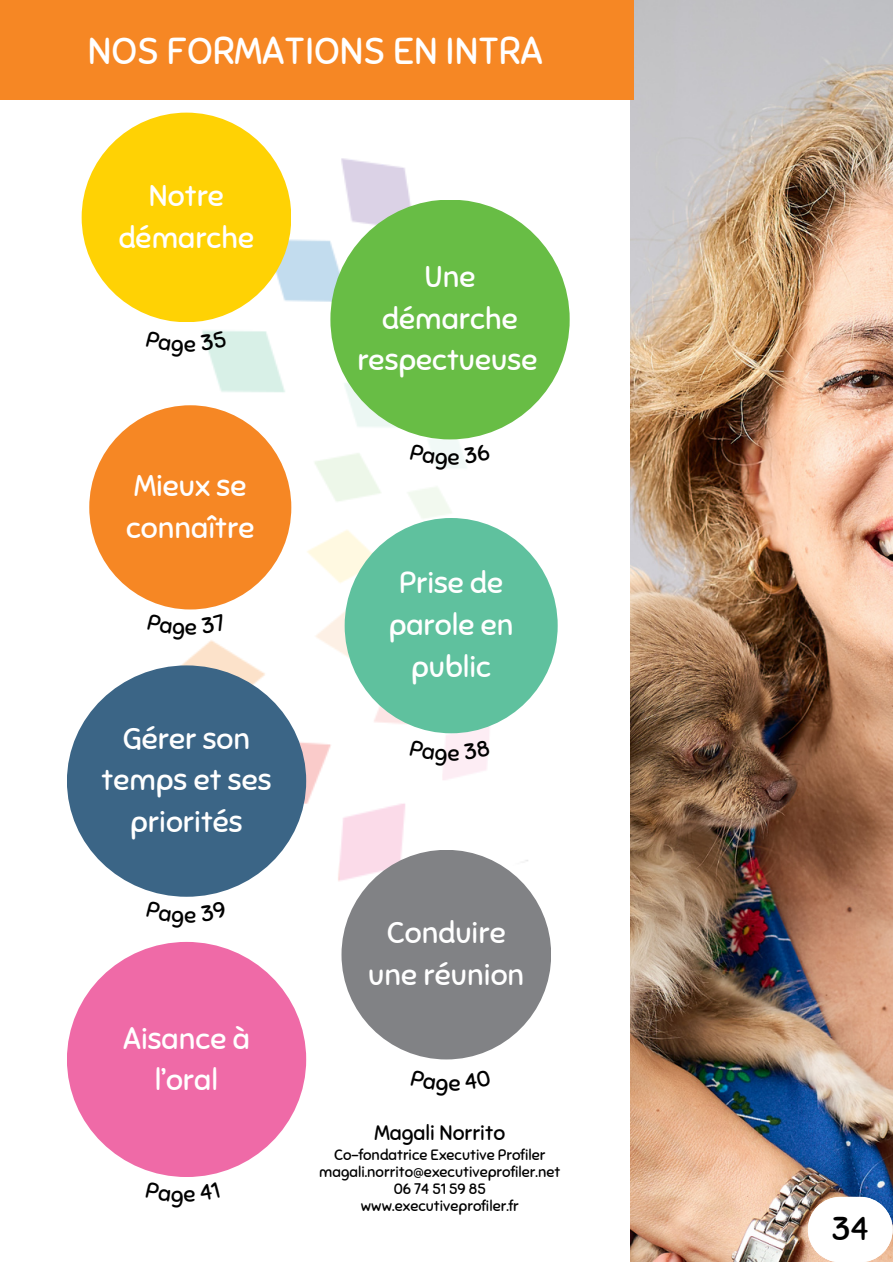
<style>
.page{position:relative;width:893px;height:1264px;background:#fff}
.page>*{position:absolute;margin:0;border:0;box-sizing:border-box;transform-origin:0 0}
.t1{font:37.5px "Sniglet";color:#fff}
.t2{font:33px "Sniglet";color:#000}
.t3{font:30px/41.5px "Sniglet";color:#fff;text-align:center}
.t4{font:21px "Sniglet";color:#000}
.t5{font:15px "Sniglet";color:#000}
</style>
<div class="page">
<img style="left:152px;top:112px;width:418px;height:789px">
<div style="left:82px;top:113px;width:209px;height:209px;background:#ffd204;border-radius:50%"></div>
<div style="left:330px;top:199px;width:239px;height:240px;background:#68bd45;border-radius:50%"></div>
<div style="left:344px;top:518px;width:213px;height:215px;background:#5fc19e;border-radius:50%"></div>
<div style="left:67px;top:665px;width:239px;height:231px;background:#3b6586;border-radius:50%"></div>
<img style="left:630px;top:0;width:262px;height:1261px">
<div style="left:341px;top:849px;width:210px;height:210px;background:#818285;border-radius:50%"></div>
<div style="left:67px;top:941px;width:239px;height:235px;background:#ef6aa7;border-radius:50%"></div>
<div style="left:89px;top:405px;width:202px;height:204px;background:#f68724;border-radius:50%"></div>
<svg style="left:807px;top:1196px;width:85px;height:66px"></svg>
<div style="left:0;top:0;width:634px;height:100px;background:#f68724"></div>
<svg style="left:152px;top:330px;width:75px;height:27px"></svg>
<svg style="left:409px;top:443px;width:81px;height:27px"></svg>
<svg style="left:152px;top:613px;width:74px;height:27px"></svg>
<svg style="left:409px;top:739px;width:81px;height:27px"></svg>
<svg style="left:152px;top:900px;width:75px;height:1px"></svg>
<p class="t1" style="left:88px;top:28px;width:456px">NOS FORMATIONS EN INTRA</p>
<p class="t3" style="left:119px;top:175px;width:137px">Notre démarche</p>
<p class="t3" style="left:126px;top:465px;width:130px;text-align:left">Mieux se connaître</p>
<p class="t3" style="left:102px;top:717px;width:171px">Gérer son temps et ses priorités</p>
<p class="t3" style="left:123px;top:1017px;width:128px">Aisance à l’oral</p>
<p class="t3" style="left:357px;top:256px;width:181px">Une démarche respectueuse</p>
<p class="t3" style="left:389px;top:562px;width:126px">Prise de parole en public</p>
<p class="t3" style="left:368px;top:912px;width:157px">Conduire une réunion</p>
<p class="t4" style="left:374px;top:1119px;width:132px">Magali Norrito</p>
<p class="t5" style="left:334px;top:1145px;width:213px">Co-fondatrice Executive Profiler</p>
<p class="t5" style="left:319px;top:1162px;width:242px">magali.norrito@executiveprofiler.net</p>
<p class="t5" style="left:394px;top:1179px;width:93px">06 74 51 59 85</p>
<p class="t5" style="left:360px;top:1196px;width:160px">www.executiveprofiler.fr</p>
<p class="t2" style="left:831px;top:1207px;width:39px">34</p>
</div>
